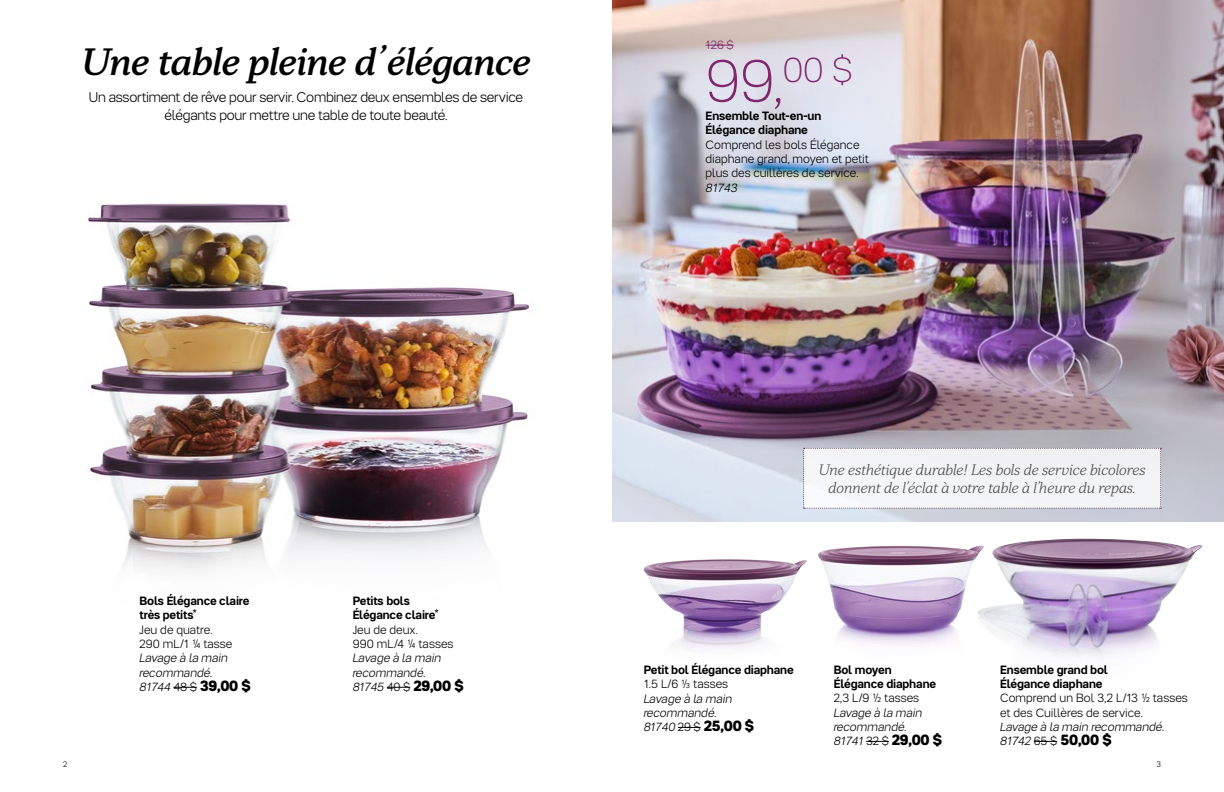
<style>
.page{position:relative;width:1224px;height:792px;background:#fff}
.page>*{position:absolute;margin:0;border:0;box-sizing:border-box;transform-origin:0 0}
.t1{font:100 60px "Tupper PRO";color:#7f276c}
.t2{font:italic 500 38px "Tupper Serif";letter-spacing:-.015em;color:#000}
.t3{font:italic 300 15px/18px "Tupper Serif";letter-spacing:-.005em;color:#4a4a49;text-align:center}
.t4{font:800 15px "Tupper PRO";letter-spacing:-.015em;color:#000}
.t5{font:300 14px/18px "Tupper PRO";letter-spacing:-.02em;color:#000;text-align:center}
.t6{font:300 12px/14.4px "Tupper PRO";color:#000}
.t7{font:700 12px/14px "Tupper PRO";letter-spacing:-.015em;color:#000}
.t8{font:italic 300 12px/14.4px "Tupper PRO";color:#000}
.t9{font:300 12px "Tupper PRO";color:#7f276c}
.t10{font:300 8px "Tupper PRO";color:#000}
.s1{font-weight:300;font-style:italic;font-size:12px}
.s2{font-weight:300;font-size:12px}
</style>
<div class="page">
<img style="left:612px;top:0;width:612px;height:522px">
<img style="left:818px;top:546px;width:160px;height:99px">
<img style="left:644px;top:559px;width:163px;height:90px">
<img style="left:978px;top:539px;width:224px;height:119px">
<img style="left:87px;top:203px;width:444px;height:367px">
<img style="left:89px;top:204px;width:439px;height:342px">
<svg style="left:173px;top:687px;width:24px;height:1px"></svg>
<svg style="left:387px;top:687px;width:23px;height:1px"></svg>
<svg style="left:678px;top:727px;width:23px;height:1px"></svg>
<svg style="left:866px;top:741px;width:23px;height:1px"></svg>
<svg style="left:1034px;top:741px;width:23px;height:1px"></svg>
<svg style="left:706px;top:45px;width:28px;height:1px"></svg>
<div style="left:803px;top:448px;width:359px;height:61px;background:#f3f4f6"></div>
<h2 class="t2" style="left:81px;top:37px;width:452px">Une table pleine d’élégance</h2>
<p class="t5" style="left:89px;top:89px;width:436px">Un assortiment de rêve pour servir. Combinez deux ensembles de service élégants pour mettre une table de toute beauté.</p>
<p class="t7" style="left:140px;top:594px;width:112px">Bols Élégance claire très petits*</p>
<p class="t6" style="left:140px;top:622px;width:95px">Jeu de quatre.<br>290 mL/1 ¼ tasse</p>
<p class="t8" style="left:140px;top:651px;width:90px">Lavage à la main recommandé.</p>
<p class="t4" style="left:140px;top:677px;width:113px"><span class="s1">81744</span> <span class="s2">48 $</span> 39,00 $</p>
<p class="t7" style="left:353px;top:594px;width:87px">Petits bols<br>Élégance claire*</p>
<p class="t6" style="left:353px;top:622px;width:102px">Jeu de deux.<br>990 mL/4 ¼ tasses</p>
<p class="t8" style="left:353px;top:651px;width:90px">Lavage à la main recommandé.</p>
<p class="t4" style="left:353px;top:677px;width:113px"><span class="s1">81745</span> <span class="s2">40 $</span> 29,00 $</p>
<p class="t9" style="left:706px;top:38px;width:30px">126 $</p>
<h1 class="t1" style="left:706px;top:46px;width:149px">99,<sup>00</sup> <sup>$</sup></h1>
<p class="t7" style="left:706px;top:109px;width:117px">Ensemble Tout-en-un<br>Élégance diaphane</p>
<p class="t6" style="left:706px;top:137px;width:165px">Comprend les bols Élégance diaphane grand, moyen et petit plus des cuillères de service.</p>
<p class="t8" style="left:706px;top:180px;width:34px">81743</p>
<p class="t3" style="left:819px;top:461px;width:329px">Une esthétique durable! Les bols de service bicolores donnent de l’éclat à votre table à l’heure du repas.</p>
<p class="t7" style="left:644px;top:663px;width:152px">Petit bol Élégance diaphane</p>
<p class="t6" style="left:644px;top:677px;width:86px">1.5 L/6 ⅓ tasses</p>
<p class="t8" style="left:644px;top:691px;width:90px">Lavage à la main recommandé.</p>
<p class="t4" style="left:644px;top:717px;width:112px"><span class="s1">81740</span> <span class="s2">29 $</span> 25,00 $</p>
<p class="t7" style="left:834px;top:663px;width:104px">Bol moyen<br>Élégance diaphane</p>
<p class="t6" style="left:834px;top:691px;width:87px">2,3 L/9 ½ tasses</p>
<p class="t8" style="left:834px;top:705px;width:90px">Lavage à la main recommandé.</p>
<p class="t4" style="left:834px;top:731px;width:110px"><span class="s1">81741</span> <span class="s2">32 $</span> 29,00 $</p>
<p class="t7" style="left:1000px;top:663px;width:109px">Ensemble grand bol<br>Élégance diaphane</p>
<p class="t6" style="left:1000px;top:691px;width:189px">Comprend un Bol 3,2 L/13 ½ tasses et des Cuillères de service.</p>
<p class="t8" style="left:1000px;top:720px;width:166px">Lavage à la main recommandé.</p>
<p class="t4" style="left:1000px;top:731px;width:113px"><span class="s1">81742</span> <span class="s2">65 $</span> 50,00 $</p>
<p class="t10" style="left:63px;top:759px;width:6px">2</p>
<p class="t10" style="left:1156px;top:759px;width:6px">3</p>
</div>
